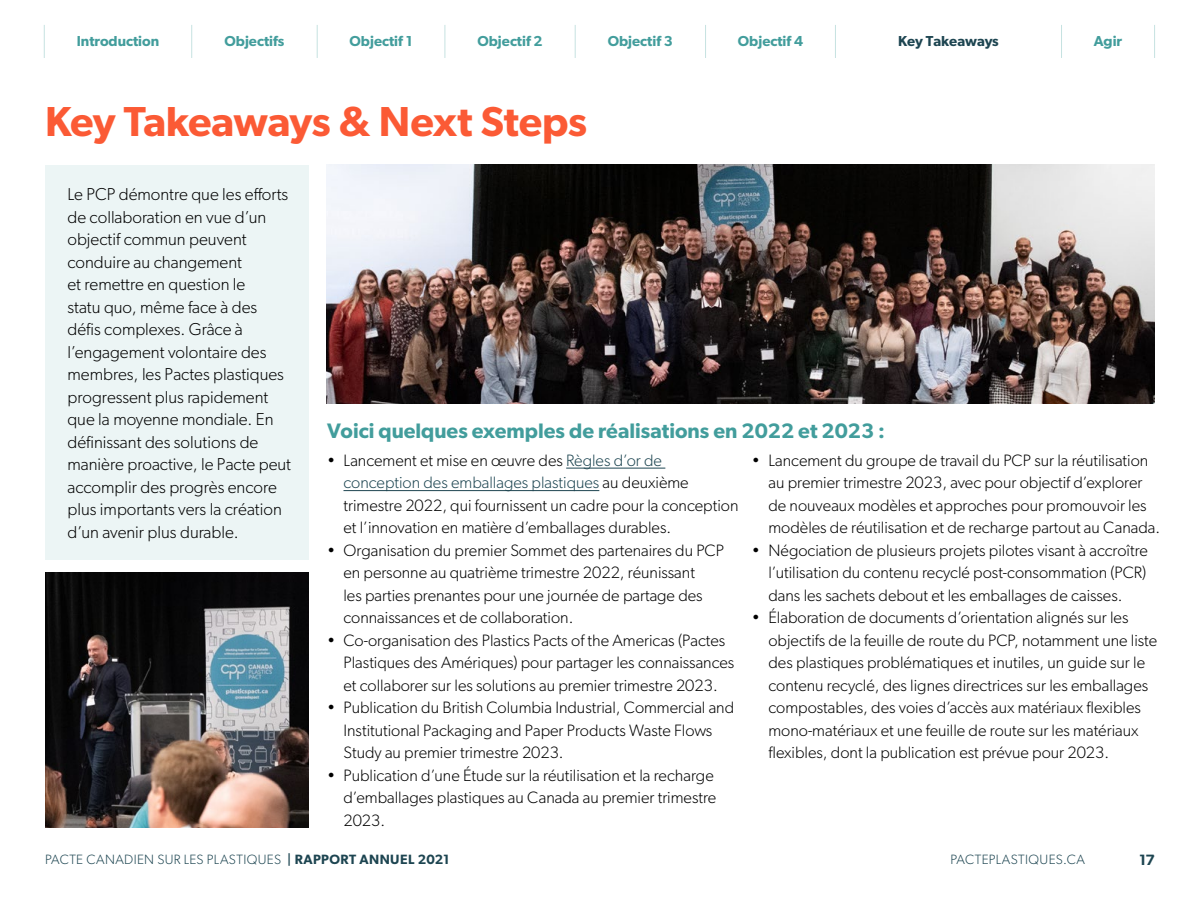
<style>
.page{position:relative;width:1200px;height:900px;background:#fff}
.page>*{position:absolute;margin:0;border:0;box-sizing:border-box;transform-origin:0 0}
.t1{font:600 42px "Gibson";letter-spacing:-.01em;color:#fb5a35}
.t2{font:600 21px "Gibson";color:#429d9c}
.t3{font:300 17.25px/22.5px "Gibson";color:#000}
.t4{font:300 16.5px/22.5px "Gibson";color:#000}
.t5{font:600 15px "Gibson";color:#1d4551}
.t6{font:600 14.4px "Gibson";color:#429d9c}
.t7{font:600 14.4px "Gibson";letter-spacing:-.005em;color:#1d4551}
.t8{font:300 13.5px "Gibson";letter-spacing:.03em;color:#1d4551}
.s1{color:#1d4551}
.s2{font-weight:500}
.s3{font-weight:600}
</style>
<div class="page">
<hr style="left:191px;top:25px;width:1px;height:33px;background:#c6e2e1">
<hr style="left:44px;top:25px;width:1px;height:33px;background:#c6e2e1">
<hr style="left:317px;top:25px;width:1px;height:33px;background:#c6e2e1">
<hr style="left:444px;top:25px;width:1px;height:33px;background:#c6e2e1">
<hr style="left:575px;top:25px;width:1px;height:33px;background:#c6e2e1">
<hr style="left:705px;top:25px;width:1px;height:33px;background:#c6e2e1">
<hr style="left:835px;top:25px;width:1px;height:33px;background:#c6e2e1">
<hr style="left:1061px;top:25px;width:1px;height:33px;background:#c6e2e1">
<hr style="left:1154px;top:25px;width:1px;height:33px;background:#c6e2e1">
<hr style="left:566px;top:468px;width:99px;height:1px;background:#1d4551">
<hr style="left:344px;top:490px;width:255px;height:1px;background:#1d4551">
<img style="left:327px;top:165px;width:828px;height:238px">
<div style="left:45px;top:165px;width:264px;height:395px;background:#ecf5f5"></div>
<img style="left:45px;top:572px;width:264px;height:256px">
<p class="t6" style="left:77px;top:32px;width:84px">Introduction</p>
<p class="t6" style="left:225px;top:32px;width:61px">Objectifs</p>
<p class="t6" style="left:350px;top:32px;width:64px">Objectif 1</p>
<p class="t6" style="left:477px;top:32px;width:67px">Objectif 2</p>
<p class="t6" style="left:608px;top:32px;width:67px">Objectif 3</p>
<p class="t6" style="left:738px;top:32px;width:67px">Objectif 4</p>
<p class="t7" style="left:898px;top:32px;width:102px">Key Takeaways</p>
<p class="t6" style="left:1094px;top:32px;width:30px">Agir</p>
<h1 class="t1" style="left:45px;top:97px;width:544px">Key Takeaways &amp; Next Steps</h1>
<p class="t3" style="left:68px;top:183px;width:225px">Le PCP démontre que les efforts de collaboration en vue d’un objectif commun peuvent conduire au changement<br>et remettre en question le<br>statu quo, même face à des défis complexes. Grâce à l’engagement volontaire des membres, les Pactes plastiques progressent plus rapidement que la moyenne mondiale. En définissant des solutions de manière proactive, le Pacte peut accomplir des progrès encore plus importants vers la création d’un avenir plus durable.</p>
<p class="t2" style="left:327px;top:418px;width:560px">Voici quelques exemples de réalisations en 2022 et 2023 :</p>
<p class="t4" style="left:344px;top:449px;width:396px;text-indent:-16px">• Lancement et mise en œuvre des <span class="s1">Règles d’or de conception des emballages plastiques</span> au deuxième trimestre 2022, qui fournissent un cadre pour la conception et l’innovation en matière d’emballages durables.</p>
<p class="t4" style="left:344px;top:539px;width:382px;text-indent:-16px">• Organisation du premier Sommet des partenaires du PCP en personne au quatrième trimestre 2022, réunissant<br>les parties prenantes pour une journée de partage des connaissances et de collaboration.</p>
<p class="t4" style="left:344px;top:629px;width:392px;text-indent:-16px">• Co-organisation des Plastics Pacts of the Americas (Pactes<br>Plastiques des Amériques) pour partager les connaissances et collaborer sur les solutions au premier trimestre 2023.</p>
<p class="t4" style="left:344px;top:696px;width:392px;text-indent:-16px">• Publication du British Columbia Industrial, Commercial and<br>Institutional Packaging and Paper Products Waste Flows<br>Study au premier trimestre 2023.</p>
<p class="t4" style="left:344px;top:764px;width:374px;text-indent:-16px">• Publication d’une Étude sur la réutilisation et la recharge d’emballages plastiques au Canada au premier trimestre<br>2023.</p>
<p class="t4" style="left:768px;top:449px;width:393px;text-indent:-16px">• Lancement du groupe de travail du PCP sur la réutilisation au premier trimestre 2023, avec pour objectif d’explorer de nouveaux modèles et approches pour promouvoir les modèles de réutilisation et de recharge partout au Canada.</p>
<p class="t4" style="left:768px;top:539px;width:381px;text-align:justify;text-indent:-16px">• Négociation de plusieurs projets pilotes visant à accroître l’utilisation du contenu recyclé post-consommation (PCR) dans les sachets debout et les emballages de caisses.</p>
<p class="t4" style="left:768px;top:606px;width:390px;text-indent:-16px">• Élaboration de documents d’orientation alignés sur les objectifs de la feuille de route du PCP, notamment une liste des plastiques problématiques et inutiles, un guide sur le contenu recyclé, des lignes directrices sur les emballages compostables, des voies d’accès aux matériaux flexibles mono-matériaux et une feuille de route sur les matériaux flexibles, dont la publication est prévue pour 2023.</p>
<p class="t8" style="left:45px;top:851px;width:406px">PACTE CANADIEN SUR LES PLASTIQUES <span class="s2">|</span> <span class="s3">RAPPORT ANNUEL 2021</span></p>
<p class="t8" style="left:950px;top:851px;width:136px">PACTEPLASTIQUES.CA</p>
<p class="t5" style="left:1139px;top:851px;width:17px">17</p>
</div>
